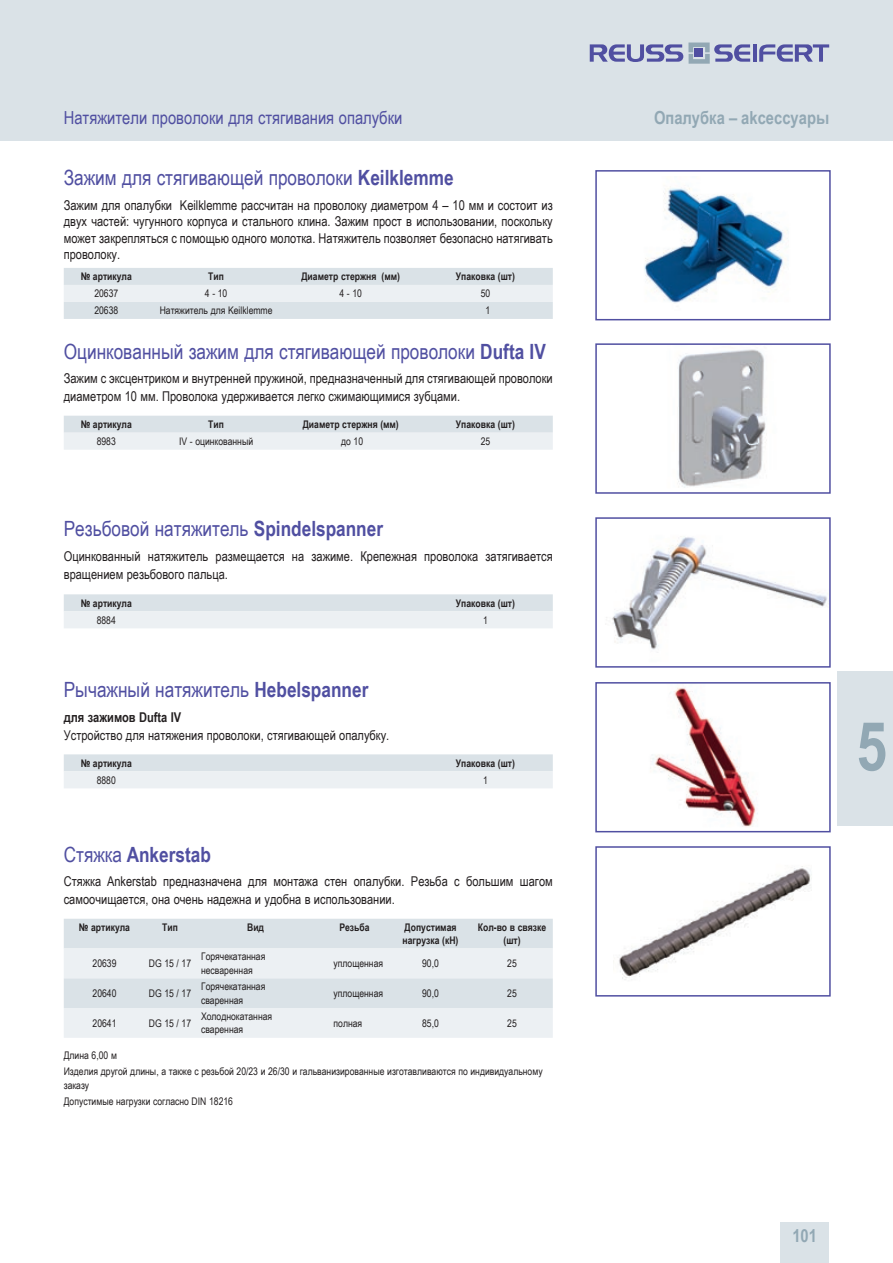
<style>
.page{position:relative;width:893px;height:1263px;background:#fff}
.page>*{position:absolute;margin:0;border:0;box-sizing:border-box;transform-origin:0 0}
.t1{font:700 67.5px "Arial Narrow";color:#92a8b4}
.t2{font:21px "Arial Narrow";color:#504fa1}
.t3{font:700 21px "Arial Narrow";color:#504fa1}
.t4{font:18px "Arial Narrow";color:#504fa1}
.t5{font:700 18px "Arial Narrow";color:#92a8b4}
.t6{font:13.5px/16.5px "Arial Narrow";color:#231f20}
.t7{font:700 13.5px "Arial Narrow";color:#231f20}
.t8{font:10.5px/13.5px "Arial Narrow";color:#231f20}
.t9{font:700 10.5px/13.5px "Arial Narrow";color:#231f20}
.s1{font-weight:700}
.s2{font-weight:400}
</style>
<div class="page">
<div style="left:838px;top:672px;width:55px;height:154px;background:#dae2e7"></div>
<div style="left:0;top:0;width:893px;height:140px;background:#dae2e7"></div>
<div style="left:780px;top:1222px;width:49px;height:41px;background:#dae2e7"></div>
<svg style="left:753px;top:44px;width:3px;height:18px"></svg>
<svg style="left:759px;top:44px;width:70px;height:18px"></svg>
<svg style="left:590px;top:43px;width:160px;height:21px"></svg>
<div style="left:695px;top:49px;width:8px;height:8px;background:#504fa1"></div>
<svg style="left:64px;top:268px;width:489px;height:51px;background:#e0e6eb"></svg>
<img style="left:644px;top:188px;width:144px;height:115px">
<div style="left:595px;top:170px;width:236px;height:150px;border:2px solid #504fa1"></div>
<svg style="left:64px;top:416px;width:489px;height:34px;background:#e3e9ed"></svg>
<img style="left:678px;top:349px;width:89px;height:139px">
<div style="left:595px;top:343px;width:236px;height:151px;border:2px solid #504fa1"></div>
<svg style="left:64px;top:594px;width:489px;height:34px;background:#e3e9ed"></svg>
<img style="left:606px;top:536px;width:221px;height:114px">
<div style="left:595px;top:517px;width:236px;height:151px;border:2px solid #504fa1"></div>
<svg style="left:64px;top:754px;width:489px;height:34px;background:#e3e9ed"></svg>
<img style="left:652px;top:687px;width:106px;height:140px">
<div style="left:595px;top:682px;width:236px;height:150px;border:2px solid #504fa1"></div>
<svg style="left:64px;top:919px;width:489px;height:119px;background:#e3e9ed"></svg>
<img style="left:619px;top:866px;width:193px;height:114px">
<div style="left:595px;top:846px;width:236px;height:150px;border:2px solid #504fa1"></div>
<h3 class="t4" style="left:64px;top:104px;width:340px">Натяжители проволоки для стягивания опалубки</h3>
<h2 class="t2" style="left:64px;top:163px;width:391px">Зажим для стягивающей проволоки <span class="s1">Keilklemme</span></h2>
<p class="t6" style="left:64px;top:196px;width:490px;text-align:justify">Зажим для опалубки Keilklemme рассчитан на проволоку диаметром 4 – 10 мм и состоит из двух частей: чугунного корпуса и стального клина. Зажим прост в использовании, поскольку может закрепляться с помощью одного молотка. Натяжитель позволяет безопасно натягивать проволоку.</p>
<p class="t9" style="left:81px;top:269px;width:53px">№ артикула</p>
<p class="t9" style="left:208px;top:269px;width:17px">Тип</p>
<p class="t9" style="left:301px;top:269px;width:100px">Диаметр стержня (мм)</p>
<p class="t9" style="left:456px;top:269px;width:61px">Упаковка (шт)</p>
<p class="t8" style="left:94px;top:286px;width:25px">20637</p>
<p class="t8" style="left:205px;top:286px;width:24px">4 - 10</p>
<p class="t8" style="left:340px;top:286px;width:24px">4 - 10</p>
<p class="t8" style="left:481px;top:286px;width:11px">50</p>
<p class="t8" style="left:94px;top:303px;width:25px">20638</p>
<p class="t8" style="left:160px;top:303px;width:114px">Натяжитель для Keilklemme</p>
<p class="t8" style="left:485px;top:303px;width:6px">1</p>
<h2 class="t2" style="left:64px;top:336px;width:484px">Оцинкованный зажим для стягивающей проволоки <span class="s1">Dufta IV</span></h2>
<p class="t6" style="left:64px;top:369px;width:490px;line-height:18px">Зажим с эксцентриком и внутренней пружиной, предназначенный для стягивающей проволоки диаметром 10 мм. Проволока удерживается легко сжимающимися зубцами.</p>
<p class="t9" style="left:81px;top:417px;width:53px">№ артикула</p>
<p class="t9" style="left:208px;top:417px;width:17px">Тип</p>
<p class="t9" style="left:303px;top:417px;width:97px">Диаметр стержня (мм)</p>
<p class="t9" style="left:456px;top:417px;width:61px">Упаковка (шт)</p>
<p class="t8" style="left:97px;top:434px;width:21px">8983</p>
<p class="t8" style="left:179px;top:434px;width:76px">IV - оцинкованный</p>
<p class="t8" style="left:341px;top:434px;width:24px">до 10</p>
<p class="t8" style="left:481px;top:434px;width:11px">25</p>
<h2 class="t2" style="left:64px;top:514px;width:321px">Резьбовой натяжитель <span class="s1">Spindelspanner</span></h2>
<p class="t6" style="left:64px;top:546px;width:490px;line-height:18px">Оцинкованный натяжитель размещается на зажиме. Крепежная проволока затягивается вращением резьбового пальца.</p>
<p class="t9" style="left:81px;top:596px;width:53px">№ артикула</p>
<p class="t9" style="left:456px;top:596px;width:61px">Упаковка (шт)</p>
<p class="t8" style="left:97px;top:613px;width:21px">8884</p>
<p class="t8" style="left:483px;top:613px;width:6px">1</p>
<h2 class="t2" style="left:64px;top:674px;width:306px">Рычажный натяжитель <span class="s1">Hebelspanner</span></h2>
<p class="t7" style="left:64px;top:707px;width:119px">для зажимов Dufta IV</p>
<p class="t6" style="left:64px;top:726px;width:327px">Устройство для натяжения проволоки, стягивающей опалубку.</p>
<p class="t9" style="left:81px;top:756px;width:53px">№ артикула</p>
<p class="t9" style="left:456px;top:756px;width:61px">Упаковка (шт)</p>
<p class="t8" style="left:97px;top:773px;width:21px">8880</p>
<p class="t8" style="left:483px;top:773px;width:6px">1</p>
<h2 class="t3" style="left:64px;top:838px;width:149px"><span class="s2">Стяжка</span> Ankerstab</h2>
<p class="t6" style="left:64px;top:871px;width:490px;line-height:18px">Стяжка Ankerstab предназначена для монтажа стен опалубки. Резьба с большим шагом самоочищается, она очень надежна и удобна в использовании.</p>
<p class="t9" style="left:79px;top:920px;width:53px">№ артикула</p>
<p class="t9" style="left:162px;top:920px;width:17px">Тип</p>
<p class="t9" style="left:247px;top:920px;width:18px">Вид</p>
<p class="t9" style="left:339px;top:920px;width:32px">Резьба</p>
<p class="t9" style="left:403px;top:920px;width:57px">Допустимая нагрузка (кН)</p>
<p class="t9" style="left:478px;top:920px;width:70px;text-align:center">Кол-во в связке (шт)</p>
<p class="t8" style="left:93px;top:956px;width:25px">20639</p>
<p class="t8" style="left:149px;top:956px;width:44px">DG 15 / 17</p>
<p class="t8" style="left:201px;top:949px;width:66px">Горячекатанная несваренная</p>
<p class="t8" style="left:334px;top:956px;width:51px">уплощенная</p>
<p class="t8" style="left:422px;top:956px;width:18px">90,0</p>
<p class="t8" style="left:507px;top:956px;width:11px">25</p>
<p class="t8" style="left:93px;top:986px;width:25px">20640</p>
<p class="t8" style="left:149px;top:986px;width:44px">DG 15 / 17</p>
<p class="t8" style="left:201px;top:979px;width:66px">Горячекатанная cваренная</p>
<p class="t8" style="left:334px;top:986px;width:51px">уплощенная</p>
<p class="t8" style="left:422px;top:986px;width:18px">90,0</p>
<p class="t8" style="left:507px;top:986px;width:11px">25</p>
<p class="t8" style="left:93px;top:1016px;width:25px">20641</p>
<p class="t8" style="left:149px;top:1016px;width:44px">DG 15 / 17</p>
<p class="t8" style="left:201px;top:1009px;width:73px">Холоднокатанная cваренная</p>
<p class="t8" style="left:334px;top:1016px;width:30px">полная</p>
<p class="t8" style="left:422px;top:1016px;width:18px">85,0</p>
<p class="t8" style="left:507px;top:1016px;width:11px">25</p>
<p class="t8" style="left:64px;top:1046px;width:480px;line-height:16.6px">Длина 6,00 м<br>Изделия другой длины, а также с резьбой 20/23 и 26/30 и гальванизированные изготавливаются по индивидуальному</p>
<p class="t8" style="left:64px;top:1076px;width:171px;line-height:16.6px">заказу<br>Допустимые нагрузки согласно DIN 18216</p>
<h3 class="t5" style="left:654px;top:104px;width:177px">Опалубка – аkсессуары</h3>
<h1 class="t1" style="left:856px;top:695px;width:32px">5</h1>
<h3 class="t5" style="left:792px;top:1222px;width:26px">101</h3>
</div>
